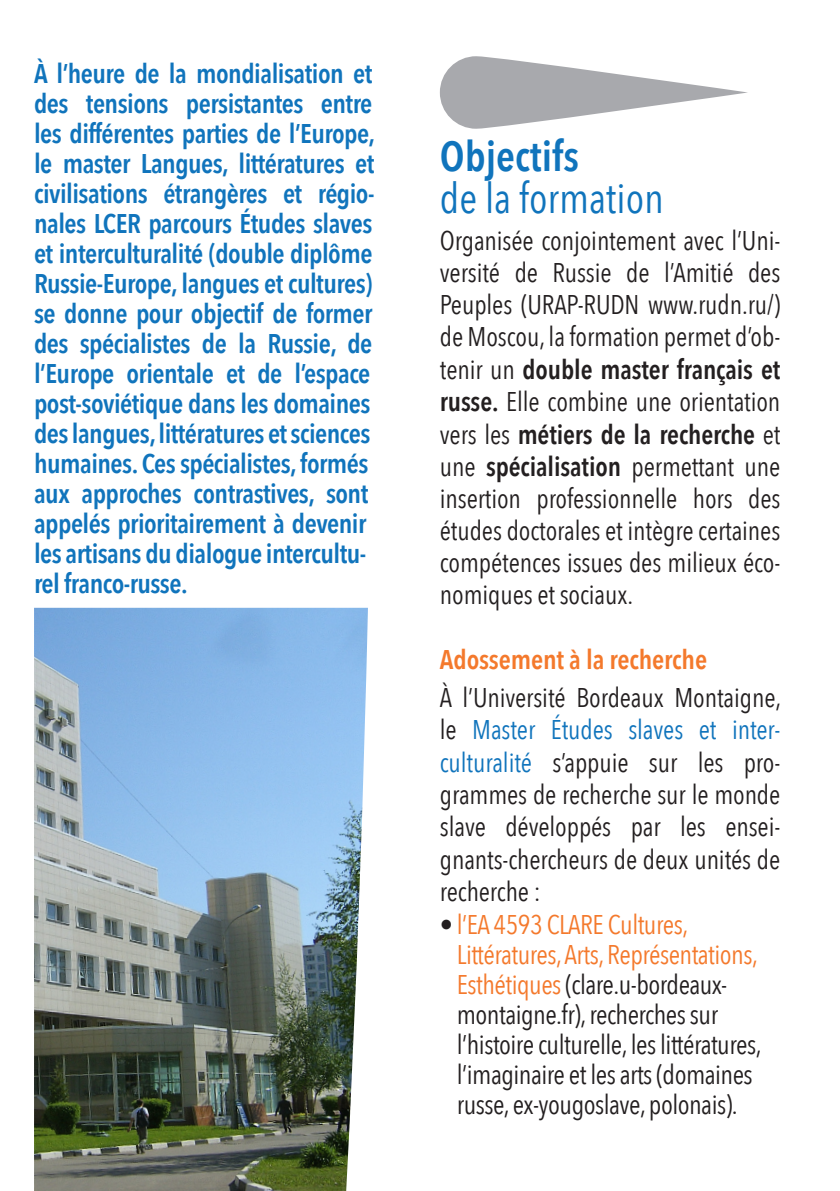
<style>
.page{position:relative;width:840px;height:1191px;background:#fff}
.page>*{position:absolute;margin:0;border:0;box-sizing:border-box;transform-origin:0 0}
.t1{font:42px "Avenir Next Condensed";color:#1074bc}
.t2{font:600 42px "Avenir Next Condensed";color:#1074bc}
.t3{font:27px/32.2px "Avenir Next Condensed";letter-spacing:-.02em;color:#231f20;text-align:justify}
.t4{font:600 27px/30px "Avenir Next Condensed";letter-spacing:-.02em;color:#1074bc}
.t5{font:600 27px "Avenir Next Condensed";letter-spacing:-.005em;color:#f4792c}
.s1{font-weight:600}
.s2{color:#1074bc}
.s3{color:#f4792c}
</style>
<div class="page">
<svg style="left:439px;top:56px;width:308px;height:73px;fill:#a8a9ad"></svg>
<img style="left:34px;top:608px;width:334px;height:583px">
<p class="t4" style="left:34px;top:58px;width:342px">À l’heure de la mondialisation et des tensions persistantes entre les différentes parties de l’Europe, le master Langues, littératures et civilisations étrangères et régio&shy;nales LCER parcours Études slaves et interculturalité (double diplôme Russie-Europe, langues et cultures) se donne pour objectif de former des spécialistes de la Russie, de l’Europe orientale et de l’espace post-soviétique dans les domaines des langues, littératures et sciences humaines. Ces spécialistes, formés aux approches contrastives, sont appelés prioritairement à devenir les artisans du dialogue intercultu&shy;rel franco-russe.</p>
<p class="t2" style="left:439px;top:120px;width:141px">Objectifs</p>
<p class="t1" style="left:439px;top:162px;width:225px">de la formation</p>
<p class="t3" style="left:439px;top:224px;width:342px">Organisée conjointement avec l’Uni&shy;versité de Russie de l’Amitié des Peuples (URAP-RUDN www.rudn.ru/) de Moscou, la formation permet d’ob&shy;tenir un <span class="s1">double master français et russe.</span> Elle combine une orientation vers les <span class="s1">métiers de la recherche</span> et une <span class="s1">spécialisation</span> permettant une insertion professionnelle hors des études doctorales et intègre certaines compétences issues des milieux éco&shy;nomiques et sociaux.</p>
<p class="t5" style="left:439px;top:636px;width:268px">Adossement à la recherche</p>
<p class="t3" style="left:439px;top:679px;width:342px">À l’Université Bordeaux Montaigne, le <span class="s2">Master Études slaves et inter&shy;culturalité</span> s’appuie sur les pro&shy;grammes de recherche sur le monde slave développés par les ensei&shy;gnants-chercheurs de deux unités de recherche :</p>
<p class="t3" style="left:456px;top:907px;width:306px;line-height:30px;text-align:left;text-indent:-17px">• <span class="s3">l’EA 4593 CLARE Cultures, Littératures, Arts, Représentations, Esthétiques</span> (clare.u-bordeaux&shy;montaigne.fr), recherches sur l’histoire culturelle, les littératures, l’imaginaire et les arts (domaines russe, ex-yougoslave, polonais).</p>
</div>
